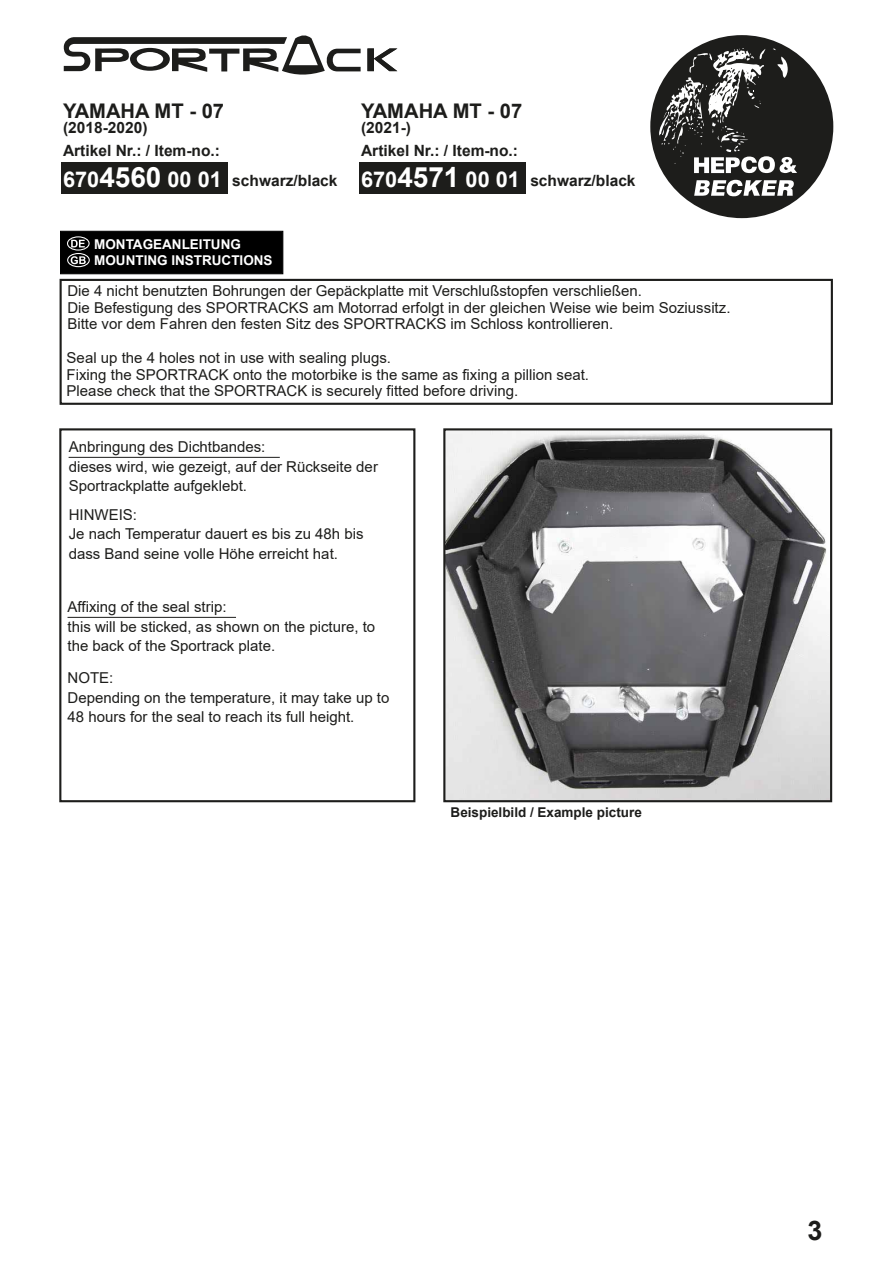
<style>
.page{position:relative;width:893px;height:1263px;background:#fff}
.page>*{position:absolute;margin:0;border:0;box-sizing:border-box;transform-origin:0 0}
.t1{font:700 27px "Arial";color:#1d1d1b}
.t2{font:700 20.25px "Arial";color:#1d1d1b}
.t3{font:700 15.45px/22.5px "Arial";color:#1d1d1b}
.t4{font:15px/19.5px "Arial";color:#1d1d1b}
.t5{font:700 13.5px/16.2px "Arial";color:#fff}
.t6{font:700 13.5px "Arial";color:#1d1d1b}
.s1{font-size:21.75px;color:#fff}
.s2{font-size:27.9px;color:#fff}
</style>
<div class="page">
<div style="left:650px;top:35px;width:183px;height:183px;background:#1d1d1b;border-radius:50%"></div>
<svg style="left:694px;top:180px;width:100px;height:16px"></svg>
<svg style="left:658px;top:48px;width:139px;height:125px"></svg>
<div style="left:60px;top:279px;width:773px;height:126px;border:2px solid #1d1d1b"></div>
<hr style="left:68px;top:617px;width:168px;height:1px;background:#1d1d1b">
<img style="left:446px;top:431px;width:383px;height:368px">
<div style="left:443px;top:428px;width:389px;height:374px;border:2px solid #1d1d1b"></div>
<div style="left:59px;top:428px;width:356px;height:374px;border:2px solid #1d1d1b"></div>
<hr style="left:69px;top:457px;width:211px;height:1px;background:#1d1d1b">
<div style="left:60px;top:231px;width:223px;height:43px;background:#000;border:1px solid #000"></div>
<svg style="left:367px;top:48px;width:30px;height:23px"></svg>
<svg style="left:64px;top:35px;width:297px;height:40px"></svg>
<div style="left:61px;top:162px;width:166px;height:32px;background:#1d1d1b"></div>
<div style="left:359px;top:162px;width:166px;height:32px;background:#1d1d1b"></div>
<svg style="left:71px;top:240px;width:14px;height:7px"></svg>
<div style="left:67px;top:236px;width:23px;height:15px;border:1px solid #fff;border-radius:50%"></div>
<svg style="left:71px;top:256px;width:15px;height:8px"></svg>
<div style="left:67px;top:253px;width:23px;height:14px;border:1px solid #fff;border-radius:50%"></div>
<h2 class="t2" style="left:63px;top:97px;width:163px">YAMAHA MT - 07</h2>
<p class="t3" style="left:63px;top:117px;width:159px">(2018-2020)<br>Artikel Nr.: / Item-no.:</p>
<p class="t3" style="left:63px;top:169px;width:276px"><span class="s1">670</span><span class="s2">4560</span> <span class="s1">00 01</span> schwarz/black</p>
<p class="t5" style="left:94px;top:236px;width:180px">MONTAGEANLEITUNG<br>MOUNTING INSTRUCTIONS</p>
<h2 class="t2" style="left:361px;top:97px;width:163px">YAMAHA MT - 07</h2>
<p class="t3" style="left:361px;top:117px;width:159px">(2021-)<br>Artikel Nr.: / Item-no.:</p>
<p class="t3" style="left:361px;top:169px;width:276px"><span class="s1">670</span><span class="s2">4571</span> <span class="s1">00 01</span> schwarz/black</p>
<p class="t4" style="left:67px;top:283px;width:665px;line-height:16.5px">Die 4 nicht benutzten Bohrungen der Gepäckplatte mit Verschlußstopfen verschließen.<br>Die Befestigung des SPORTRACKS am Motorrad erfolgt in der gleichen Weise wie beim Soziussitz.<br>Bitte vor dem Fahren den festen Sitz des SPORTRACKS im Schloss kontrollieren.</p>
<p class="t4" style="left:67px;top:350px;width:524px;line-height:16.5px">Seal up the 4 holes not in use with sealing plugs.<br>Fixing the SPORTRACK onto the motorbike is the same as fixing a pillion seat.<br>Please check that the SPORTRACK is securely fitted before driving.</p>
<p class="t4" style="left:69px;top:437px;width:311px">Anbringung des Dichtbandes:<br>dieses wird, wie gezeigt, auf der Rückseite der<br>Sportrackplatte aufgeklebt.</p>
<p class="t4" style="left:69px;top:505px;width:296px">HINWEIS:<br>Je nach Temperatur dauert es bis zu 48h bis dass Band seine volle Höhe erreicht hat.</p>
<p class="t4" style="left:68px;top:597px;width:309px">Affixing of the seal strip:<br>this will be sticked, as shown on the picture, to the back of the Sportrack plate.</p>
<p class="t4" style="left:68px;top:668px;width:323px">NOTE:<br>Depending on the temperature, it may take up to<br>48 hours for the seal to reach its full height.</p>
<p class="t6" style="left:451px;top:803px;width:193px">Beispielbild / Example picture</p>
<h1 class="t1" style="left:808px;top:1211px;width:17px">3</h1>
</div>
